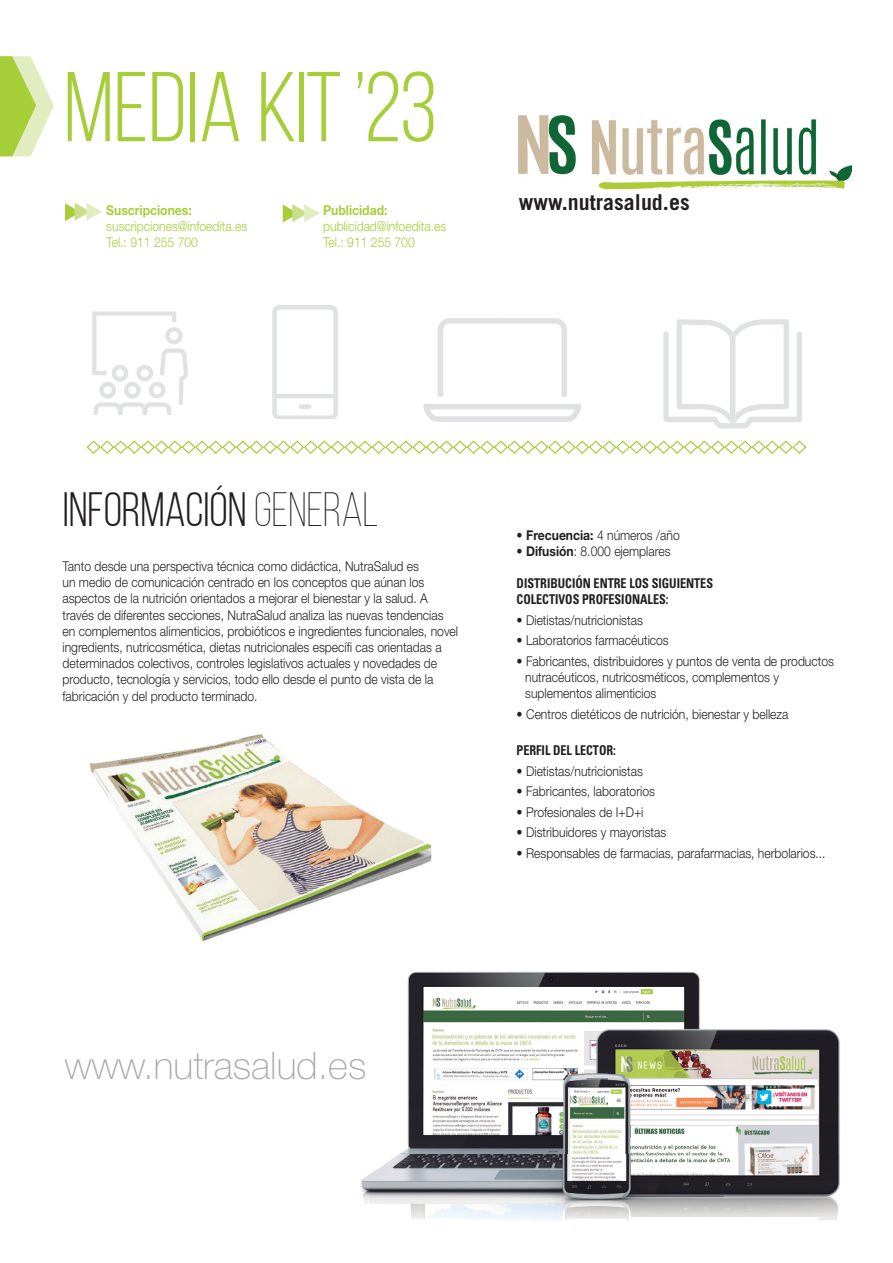
<style>
.page{position:relative;width:893px;height:1263px;background:#fff}
.page>*{position:absolute;margin:0;border:0;box-sizing:border-box;transform-origin:0 0}
.t1{font:98.85px "Bebas Neue";color:#a6ce39}
.t2{font:48px "Bebas Neue";color:#231f20}
.t3{font:100 38.1px "Helvetica Neue LT Std";color:#a8a9ad}
.t4{font:700 21.9px "Trade Gothic";color:#231f20}
.t5{font:300 13.5px/16.2px "Helvetica Neue LT Std";color:#231f20;scale:.9 1}
.t6{font:300 13.5px/16.2px "Helvetica Neue LT Std";color:#a6ce39;scale:.9 1}
.t7{font:700 condensed 13.5px/16.2px "Univers";color:#231f20;scale:.9 1}
.t8{font:700 13.5px "Helvetica Neue LT Std";color:#a6ce39;scale:.9 1}
.t9{font:700 13.5px "Helvetica Neue LT Std";color:#231f20;scale:.9 1}
.s1{font-weight:300}
.s2{font-weight:700}
</style>
<div class="page">
<img style="left:89px;top:734px;width:342px;height:207px">
<svg style="left:283px;top:204px;width:37px;height:19px"></svg>
<svg style="left:65px;top:203px;width:37px;height:18px"></svg>
<img style="left:519px;top:116px;width:332px;height:73px">
<img style="left:361px;top:971px;width:479px;height:250px">
<svg style="left:0;top:56px;width:54px;height:100px"></svg>
<svg style="left:663px;top:319px;width:139px;height:109px"></svg>
<svg style="left:92px;top:311px;width:96px;height:104px"></svg>
<svg style="left:423px;top:404px;width:158px;height:18px"></svg>
<svg style="left:438px;top:318px;width:129px;height:79px"></svg>
<svg style="left:272px;top:305px;width:66px;height:114px"></svg>
<svg style="left:86px;top:440px;width:721px;height:14px"></svg>
<h1 class="t1" style="left:64px;top:54px;width:375px">MEDIA kit ’23</h1>
<p class="t8" style="left:106px;top:202px;width:96px">Suscripciones:</p>
<p class="t6" style="left:106px;top:218px;width:158px">suscripciones@infoedita.es<br>Tel.: 911 255 700</p>
<p class="t8" style="left:323px;top:202px;width:73px">Publicidad:</p>
<p class="t6" style="left:323px;top:218px;width:138px">publicidad@infoedita.es<br>Tel.: 911 255 700</p>
<h3 class="t4" style="left:519px;top:189px;width:172px">www.nutrasalud.es</h3>
<h2 class="t2" style="left:63px;top:484px;width:318px">INFORMACIÓN <span class="s1">GENERAL</span></h2>
<p class="t5" style="left:63px;top:558px;width:441px">Tanto desde una perspectiva técnica como didáctica, NutraSalud es<br>un medio de comunicación centrado en los conceptos que aúnan los aspectos de la nutrición orientados a mejorar el bienestar y la salud. A través de diferentes secciones, NutraSalud analiza las nuevas tendencias en complementos alimenticios, probióticos e ingredientes funcionales, novel ingredients, nutricosmética, dietas nutricionales específi cas orientadas a determinados colectivos, controles legislativos actuales y novedades de producto, tecnología y servicios, todo ello desde el punto de vista de la fabricación y del producto terminado.</p>
<p class="t9" style="left:517px;top:526px;width:183px">• Frecuencia: <span class="s1">4 números /año</span></p>
<p class="t5" style="left:517px;top:543px;width:173px"><span class="s2">• Difusión</span>: 8.000 ejemplares</p>
<p class="t7" style="left:517px;top:575px;width:220px">DISTRIBUCIÓN ENTRE LOS SIGUIENTES<br>COLECTIVOS PROFESIONALES:</p>
<p class="t5" style="left:517px;top:612px;width:142px">• Dietistas/nutricionistas</p>
<p class="t5" style="left:517px;top:632px;width:171px">• Laboratorios farmacéuticos</p>
<p class="t5" style="left:525px;top:653px;width:345px;text-indent:-9px">• Fabricantes, distribuidores y puntos de venta de productos nutracéuticos, nutricosméticos, complementos y suplementos alimenticios</p>
<p class="t5" style="left:517px;top:705px;width:304px">• Centros dietéticos de nutrición, bienestar y belleza</p>
<p class="t7" style="left:517px;top:742px;width:112px">PERFIL DEL LECTOR:</p>
<p class="t5" style="left:517px;top:762px;width:142px">• Dietistas/nutricionistas</p>
<p class="t5" style="left:517px;top:783px;width:155px">• Fabricantes, laboratorios</p>
<p class="t5" style="left:517px;top:803px;width:142px">• Profesionales de I+D+i</p>
<p class="t5" style="left:517px;top:824px;width:168px">• Distribuidores y mayoristas</p>
<p class="t5" style="left:517px;top:844px;width:345px">• Responsables de farmacias, parafarmacias, herbolarios...</p>
<h3 class="t3" style="left:65px;top:1044px;width:303px">www.nutrasalud.es</h3>
</div>
